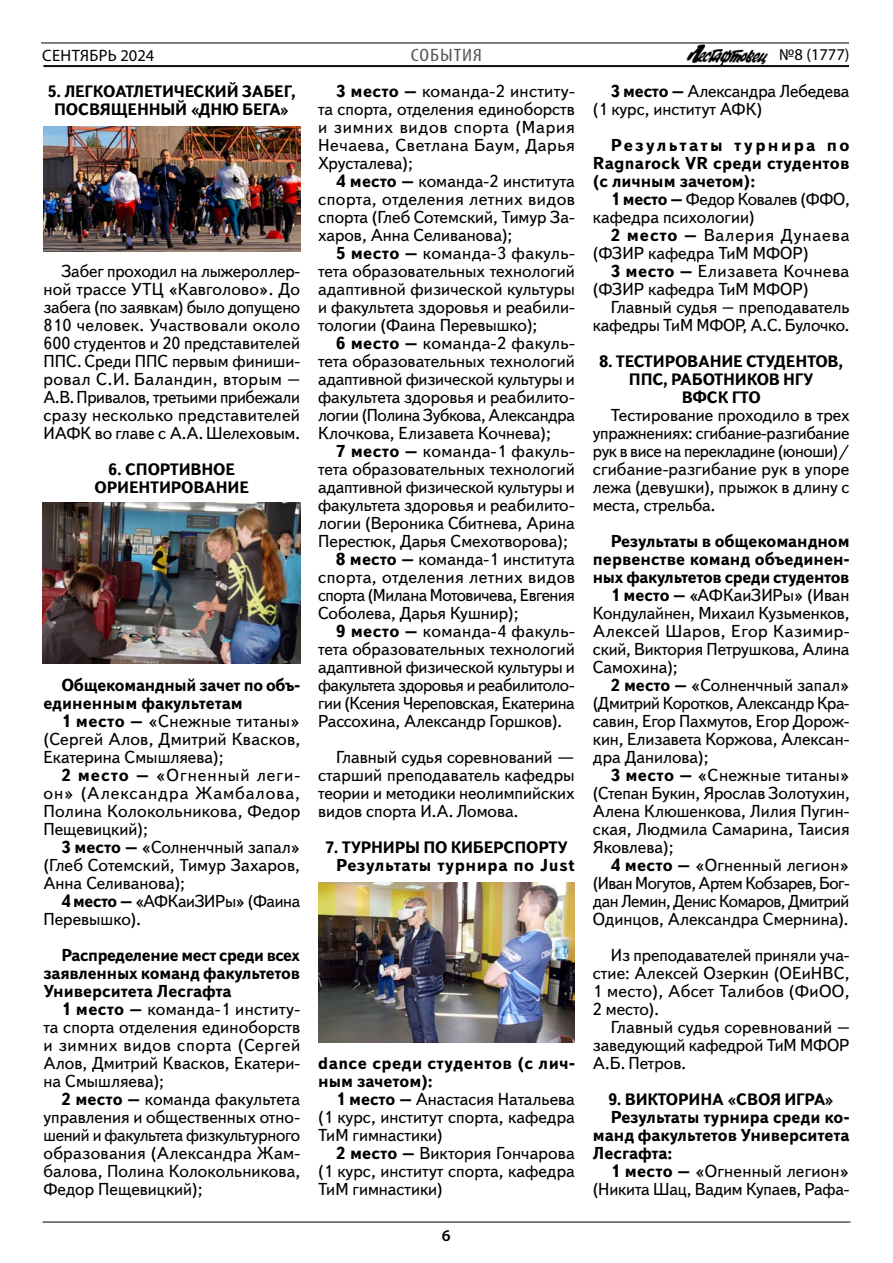
<style>
.page{position:relative;width:893px;height:1263px;background:#fff}
.page>*{position:absolute;margin:0;border:0;box-sizing:border-box;transform-origin:0 0}
.t1{font:condensed 18px "Myriad Pro";letter-spacing:.045em;color:#58595b;scale:1.2 1}
.t2{font:17.25px/18px "Text";color:#000;text-align:justify}
.t3{font:700 17.25px/18px "Text";color:#000;text-align:justify}
.t4{font:17.25px/18px "Text";letter-spacing:-.02em;color:#000}
.t5{font:17.25px "Text";letter-spacing:.02em;color:#000}
.t6{font:17.25px "Text";letter-spacing:-.025em;color:#000}
.t7{font:17.25px "Text";letter-spacing:-.03em;color:#000}
.t8{font:17.25px "Text";letter-spacing:.025em;color:#000}
.t9{font:700 17.25px/18px "Text";letter-spacing:.025em;color:#000}
.t10{font:700 17.25px "Text";letter-spacing:.03em;color:#000}
.t11{font:700 16.5px/18px "Text";letter-spacing:-.015em;color:#000;text-align:center}
.t12{font:16.5px "Myriad Pro";letter-spacing:.015em;color:#000}
.t13{font:600 16.5px "Myriad Pro";color:#000}
.s1{font-weight:700}
</style>
<div class="page">
<img style="left:687px;top:44px;width:81px;height:21px">
<hr style="left:43px;top:65px;width:806px;height:1px;background:#000">
<hr style="left:43px;top:66px;width:806px;height:1px;background:#000">
<hr style="left:41px;top:43px;width:808px;height:1px;background:#000">
<hr style="left:43px;top:1222px;width:807px;height:1px;background:#000">
<img style="left:43px;top:126px;width:257px;height:126px">
<img style="left:43px;top:503px;width:257px;height:160px">
<img style="left:318px;top:882px;width:257px;height:161px">
<p class="t12" style="left:42px;top:45px;width:114px">СЕНТЯБРЬ 2024</p>
<p class="t12" style="left:779px;top:44px;width:72px">№8 (1777)</p>
<p class="t1" style="left:411px;top:44px;width:61px">СОБЫТИЯ</p>
<p class="t11" style="left:48px;top:83px;width:249px">5. ЛЕГКОАТЛЕТИЧЕСКИЙ ЗАБЕГ,<br>ПОСВЯЩЕННЫЙ «ДНЮ БЕГА»</p>
<p class="t2" style="left:43px;top:263px;width:258px;text-indent:18px">Забег проходил на лыжероллер&shy;ной трассе УТЦ «Кавголово». До забега (по заявкам) было допущено 810 человек. Участвовали около 600 студентов и 20 представителей ППС. Среди ППС первым финиши&shy;ровал С.И. Баландин, вторым – А.В.Привалов, третьими прибежали сразу несколько представителей ИАФК во главе с А.А. Шелеховым.</p>
<p class="t11" style="left:95px;top:461px;width:156px">6. СПОРТИВНОЕ<br>ОРИЕНТИРОВАНИЕ</p>
<p class="t3" style="left:43px;top:677px;width:258px;text-indent:18px">Общекомандный зачет по объ&shy;единенным факультетам</p>
<p class="t2" style="left:43px;top:713px;width:258px;text-indent:18px"><span class="s1">1 место –</span> «Снежные титаны» (Сергей Алов, Дмитрий Квасков, Екатерина Смышляева);</p>
<p class="t2" style="left:43px;top:767px;width:258px;text-indent:18px"><span class="s1">2 место –</span> «Огненный леги&shy;он» (Александра Жамбалова, Полина Колокольникова, Федор Пещевицкий);</p>
<p class="t2" style="left:43px;top:839px;width:258px;text-indent:18px"><span class="s1">3 место –</span> «Солненчный запал» (Глеб Сотемский, Тимур Захаров, Анна Селиванова);</p>
<p class="t4" style="left:43px;top:893px;width:258px;text-indent:18px"><span class="s1">4 место –</span> «АФКаиЗИРы» (Фаина<br>Перевышко).</p>
<p class="t3" style="left:43px;top:947px;width:258px;text-indent:18px">Распределение мест среди всех заявленных команд факультетов Университета Лесгафта</p>
<p class="t2" style="left:43px;top:1001px;width:258px;text-indent:18px"><span class="s1">1 место –</span> команда-1 институ&shy;та спорта отделения единоборств и зимних видов спорта (Сергей Алов, Дмитрий Квасков, Екатери&shy;на Смышляева);</p>
<p class="t2" style="left:43px;top:1091px;width:258px;text-indent:18px"><span class="s1">2 место –</span> команда факультета управления и общественных отно&shy;шений и факультета физкультурного образования (Александра Жам&shy;балова, Полина Колокольникова, Федор Пещевицкий);</p>
<p class="t2" style="left:318px;top:83px;width:258px;text-indent:18px"><span class="s1">3 место –</span> команда-2 институ&shy;та спорта, отделения единоборств и зимних видов спорта (Мария Нечаева, Светлана Баум, Дарья Хрусталева);</p>
<p class="t2" style="left:318px;top:173px;width:258px;text-indent:18px"><span class="s1">4 место –</span> команда-2 института спорта, отделения летних видов спорта (Глеб Сотемский, Тимур За&shy;харов, Анна Селиванова);</p>
<p class="t2" style="left:318px;top:245px;width:258px;text-indent:18px"><span class="s1">5 место –</span> команда-3 факуль&shy;тета образовательных технологий адаптивной физической культуры и факультета здоровья и реабили&shy;тологии (Фаина Перевышко);</p>
<p class="t2" style="left:318px;top:335px;width:258px;text-indent:18px"><span class="s1">6 место –</span> команда-2 факуль&shy;тета образовательных технологий адаптивной физической культуры и факультета здоровья и реабилито&shy;логии (Полина Зубкова, Александра Клочкова, Елизавета Кочнева);</p>
<p class="t5" style="left:336px;top:441px;width:240px"><span class="s1">7 место –</span> команда-1 факуль-</p>
<p class="t2" style="left:318px;top:461px;width:258px">тета образовательных технологий</p>
<p class="t2" style="left:318px;top:479px;width:258px">адаптивной физической культуры и</p>
<p class="t2" style="left:318px;top:497px;width:258px">факультета здоровья и реабилито-</p>
<p class="t2" style="left:318px;top:515px;width:258px">логии (Вероника Сбитнева, Арина</p>
<p class="t2" style="left:318px;top:533px;width:251px">Перестюк, Дарья Смехотворова);</p>
<p class="t2" style="left:336px;top:551px;width:240px"><span class="s1">8 место –</span> команда-1 института</p>
<p class="t8" style="left:318px;top:567px;width:258px">спорта, отделения летних видов</p>
<p class="t6" style="left:318px;top:585px;width:258px">спорта (Милана Мотовичева, Евгения</p>
<p class="t2" style="left:318px;top:605px;width:202px">Соболева, Дарья Кушнир);</p>
<p class="t5" style="left:336px;top:621px;width:240px"><span class="s1">9 место –</span> команда-4 факуль-</p>
<p class="t2" style="left:318px;top:641px;width:258px">тета образовательных технологий</p>
<p class="t2" style="left:318px;top:659px;width:258px">адаптивной физической культуры и</p>
<p class="t6" style="left:318px;top:675px;width:258px">факультета здоровья и реабилитоло-</p>
<p class="t4" style="left:318px;top:695px;width:258px">гии (Ксения Череповская, Екатерина</p>
<p class="t2" style="left:318px;top:713px;width:246px">Рассохина, Александр Горшков).</p>
<p class="t2" style="left:318px;top:749px;width:258px;text-indent:18px">Главный судья соревнований — старший преподаватель кафедры теории и методики неолимпийских видов спорта И.А. Ломова.</p>
<p class="t11" style="left:325px;top:839px;width:244px">7. ТУРНИРЫ ПО КИБЕРСПОРТУ</p>
<p class="t10" style="left:336px;top:855px;width:240px">Результаты турнира по Just</p>
<p class="t9" style="left:318px;top:1055px;width:258px">dancе среди студентов (с лич&shy;ным зачетом):</p>
<p class="t2" style="left:318px;top:1091px;width:258px;text-indent:18px"><span class="s1">1 место –</span> Анастасия Натальева (1 курс, институт спорта, кафедра ТиМ гимнастики)</p>
<p class="t2" style="left:318px;top:1145px;width:258px;text-indent:18px"><span class="s1">2 место –</span> Виктория Гончарова (1 курс, институт спорта, кафедра ТиМ гимнастики)</p>
<p class="t13" style="left:442px;top:1225px;width:10px">6</p>
<p class="t2" style="left:593px;top:83px;width:258px;text-indent:18px"><span class="s1">3 место –</span> Александра Лебедева (1 курс, институт АФК)</p>
<p class="t3" style="left:593px;top:137px;width:258px;text-indent:18px">Результаты турнира по Ragnarock VR среди студентов (с личным зачетом):</p>
<p class="t2" style="left:593px;top:191px;width:258px;text-indent:18px"><span class="s1">1 место –</span> Федор Ковалев (ФФО, кафедра психологии)</p>
<p class="t2" style="left:593px;top:227px;width:258px;text-indent:18px"><span class="s1">2 место –</span> Валерия Дунаева (ФЗИР кафедра ТиМ МФОР)</p>
<p class="t2" style="left:593px;top:263px;width:258px;text-indent:18px"><span class="s1">3 место –</span> Елизавета Кочнева (ФЗИР кафедра ТиМ МФОР)</p>
<p class="t2" style="left:593px;top:299px;width:258px;text-align:right">Главный судья – преподаватель кафедры ТиМ МФОР, А.С.Булочко.</p>
<p class="t11" style="left:600px;top:353px;width:245px">8. ТЕСТИРОВАНИЕ СТУДЕНТОВ,<br>ППС, РАБОТНИКОВ НГУ<br>ВФСК ГТО</p>
<p class="t2" style="left:593px;top:407px;width:258px;text-indent:18px">Тестирование проходило в трех упражнениях: сгибание-разгибание рук в висе на перекладине (юноши)/ сгибание-разгибание рук в упоре лежа (девушки), прыжок в длину с места, стрельба.</p>
<p class="t3" style="left:611px;top:533px;width:240px">Результаты в общекомандном</p>
<p class="t3" style="left:593px;top:551px;width:258px">первенстве команд объединен-</p>
<p class="t3" style="left:593px;top:569px;width:258px">ных факультетов среди студентов</p>
<p class="t2" style="left:611px;top:587px;width:240px"><span class="s1">1 место –</span> «АФКаиЗИРы» (Иван</p>
<p class="t2" style="left:593px;top:605px;width:258px">Кондулайнен, Михаил Кузьменков,</p>
<p class="t8" style="left:593px;top:621px;width:258px">Алексей Шаров, Егор Казимир-</p>
<p class="t2" style="left:593px;top:641px;width:258px">ский, Виктория Петрушкова, Алина</p>
<p class="t2" style="left:593px;top:659px;width:86px">Самохина);</p>
<p class="t2" style="left:611px;top:677px;width:240px"><span class="s1">2 место –</span> «Солненчный запал»</p>
<p class="t4" style="left:593px;top:695px;width:258px">(Дмитрий Коротков, Александр Кра-</p>
<p class="t2" style="left:593px;top:713px;width:258px">савин, Егор Пахмутов, Егор Дорож-</p>
<p class="t2" style="left:593px;top:731px;width:258px">кин, Елизавета Коржова, Алексан-</p>
<p class="t2" style="left:593px;top:749px;width:117px">дра Данилова);</p>
<p class="t5" style="left:611px;top:765px;width:240px"><span class="s1">3 место –</span> «Снежные титаны»</p>
<p class="t2" style="left:593px;top:785px;width:258px">(Степан Букин, Ярослав Золотухин,</p>
<p class="t2" style="left:593px;top:803px;width:258px">Алена Клюшенкова, Лилия Пугин-</p>
<p class="t2" style="left:593px;top:821px;width:258px">ская, Людмила Самарина, Таисия</p>
<p class="t2" style="left:593px;top:839px;width:82px">Яковлева);</p>
<p class="t2" style="left:611px;top:857px;width:240px"><span class="s1">4 место –</span> «Огненный легион»</p>
<p class="t7" style="left:593px;top:873px;width:258px">(Иван Могутов, Артем Кобзарев, Бог-</p>
<p class="t7" style="left:593px;top:891px;width:258px">дан Лемин, Денис Комаров, Дмитрий</p>
<p class="t2" style="left:593px;top:911px;width:257px">Одинцов, Александра Смернина).</p>
<p class="t2" style="left:593px;top:947px;width:258px;text-indent:18px">Из преподавателей приняли уча&shy;стие: Алексей Озеркин (ОЕиНВС, 1 место), Абсет Талибов (ФиОО, 2 место).</p>
<p class="t2" style="left:593px;top:1019px;width:258px;text-indent:18px">Главный судья соревнований – заведующий кафедрой ТиМ МФОР А.Б. Петров.</p>
<p class="t11" style="left:608px;top:1091px;width:227px">9. ВИКТОРИНА «СВОЯ ИГРА»</p>
<p class="t3" style="left:593px;top:1109px;width:258px;text-indent:18px">Результаты турнира среди ко&shy;манд факультетов Университета Лесгафта:</p>
<p class="t2" style="left:593px;top:1163px;width:258px;text-align:right"><span class="s1">1 место –</span> «Огненный легион» (Никита Шац, Вадим Купаев, Рафа-</p>
</div>
